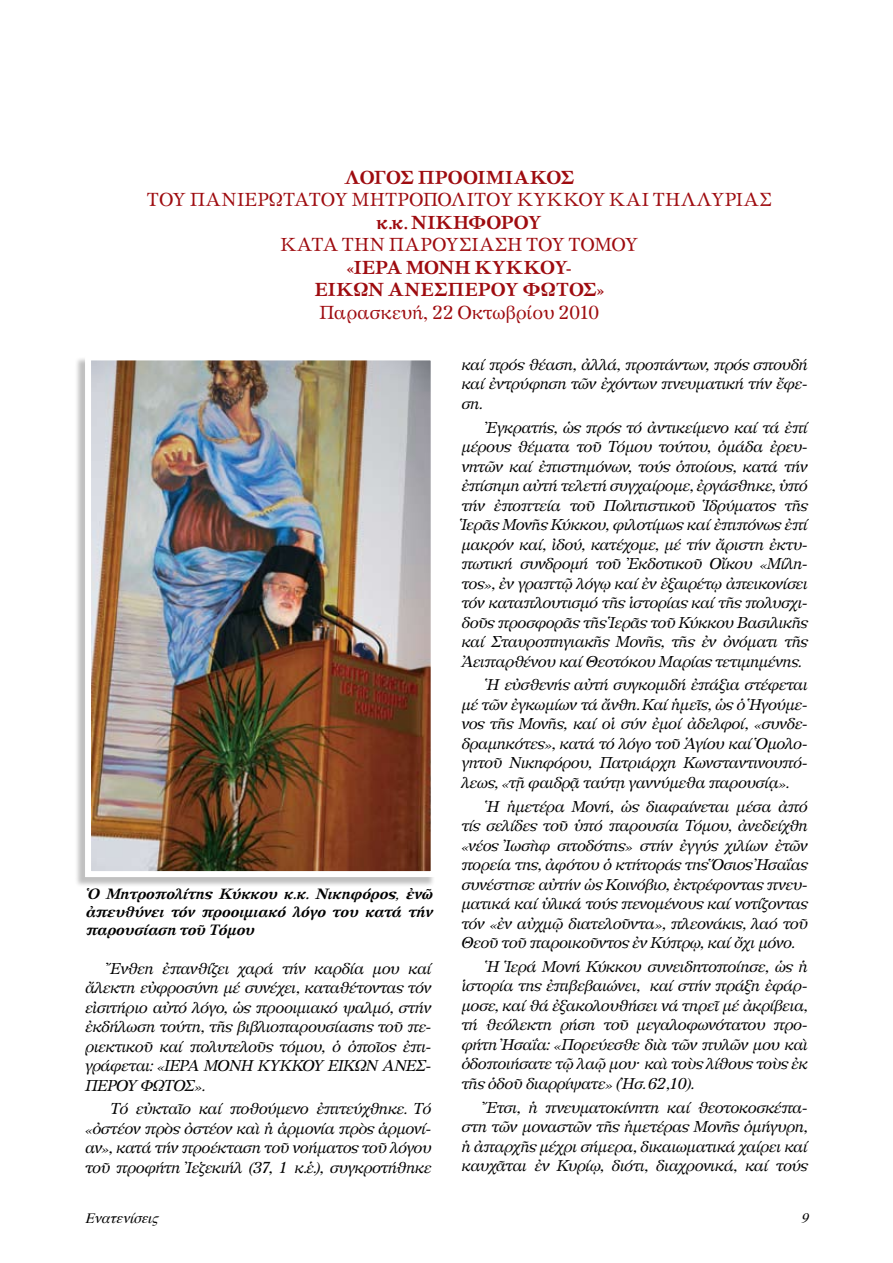
<style>
.page{position:relative;width:893px;height:1263px;background:#fff}
.page>*{position:absolute;margin:0;border:0;box-sizing:border-box;transform-origin:0 0}
.t1{font:18px "Apollonia";letter-spacing:-.015em;color:#9e0b0f}
.t2{font:700 18px/22.5px "Apollonia";letter-spacing:-.025em;color:#9e0b0f;text-align:center}
.t3{font:italic 15px/19.5px "Apollonia";letter-spacing:-.04em;color:#000;text-align:justify}
.t4{font:italic 700 14.25px/18px "Apollonia";letter-spacing:-.025em;color:#000;text-align:justify}
.t5{font:italic 14.25px "Times";color:#000}
</style>
<div class="page">
<div style="left:74px;top:356px;width:367px;height:538px;background:#000;opacity:.25"></div>
<img style="left:92px;top:361px;width:338px;height:509px">
<div style="left:85px;top:354px;width:352px;height:523px;border:6px solid #fff"></div>
<p class="t2" style="left:344px;top:166px;width:232px">ΛΟΓΟΣ ΠΡΟΟΙΜΙΑΚΟΣ</p>
<p class="t1" style="left:147px;top:188px;width:626px">ΤΟΥ ΠΑΝΙΕΡΩΤΑΤΟΥ ΜΗΤΡΟΠΟΛΙΤΟΥ ΚΥΚΚΟΥ ΚΑΙ ΤΗΛΛΥΡΙΑΣ</p>
<p class="t2" style="left:376px;top:211px;width:167px">κ.κ. ΝΙΚΗΦΟΡΟΥ</p>
<p class="t1" style="left:280px;top:233px;width:360px">ΚΑΤΑ ΤΗΝ ΠΑΡΟΥΣΙΑΣΗ ΤΟΥ ΤΟΜΟΥ</p>
<p class="t2" style="left:314px;top:256px;width:292px">«ΙΕΡΑ ΜΟΝΗ ΚΥΚΚΟΥ-<br>ΕΙΚΩΝ ΑΝΕΣΠΕΡΟΥ ΦΩΤΟΣ»</p>
<p class="t1" style="left:319px;top:300px;width:282px">Παρασκευή, 22 Οκτωβρίου 2010</p>
<p class="t4" style="left:85px;top:885px;width:349px">Ὁ Μητροπολίτης Κύκκου κ.κ. Νικηφόρος, ἐνῶ ἀπευθύνει τόν προοιμιακό λόγο του κατά τήν παρουσίαση τοῦ Τόμου</p>
<p class="t3" style="left:85px;top:959px;width:348px;text-indent:26px">Ἔνθεη ἐπανθίζει χαρά τήν καρδία μου καί ἄλεκτη εὐφροσύνη μέ συνέχει, καταθέτοντας τόν εἰσιτήριο αὐτό λόγο, ὡς προοιμιακό ψαλμό, στήν ἐκδήλωση τούτη, τῆς βιβλιοπαρουσίασης τοῦ πε&shy;ριεκτικοῦ καί πολυτελοῦς τόμου, ὁ ὁποῖος ἐπι&shy;γράφεται: «ΙΕΡΑ ΜΟΝΗ ΚΥΚΚΟΥ ΕΙΚΩΝ ΑΝΕΣ-ΠΕΡΟΥ ΦΩΤΟΣ».</p>
<p class="t3" style="left:85px;top:1100px;width:348px;text-indent:26px">Τό εὐκταῖο καί ποθούμενο ἐπιτεύχθηκε. Τό «ὀστέον πρὸς ὀστέον καὶ ἡ ἁρμονία πρὸς ἁρμονί&shy;αν», κατά τήν προέκταση τοῦ νοήματος τοῦ λόγου τοῦ προφήτη Ἰεζεκιήλ (37, 1 κ.ἑ.), συγκροτήθηκε</p>
<p class="t3" style="left:461px;top:355px;width:348px">καί πρός θέαση, ἀλλά, προπάντων, πρός σπουδή καί ἐντρύφηση τῶν ἐχόντων πνευματική τήν ἔφε&shy;ση.</p>
<p class="t3" style="left:461px;top:418px;width:348px;text-indent:26px">Ἐγκρατής, ὡς πρός τό ἀντικείμενο καί τά ἐπί μέρους θέματα τοῦ Τόμου τούτου, ὁμάδα ἐρευ&shy;νητῶν καί ἐπιστημόνων, τούς ὁποίους, κατά τήν ἐπίσημη αὐτή τελετή συγχαίρομε, ἐργάσθηκε, ὑπό τήν ἐποπτεία τοῦ Πολιτιστικοῦ Ἱδρύματος τῆς Ἱερᾶς Μονῆς Κύκκου, φιλοτίμως καί ἐπιπόνως ἐπί μακρόν καί, ἰδού, κατέχομε, μέ τήν ἄριστη ἐκτυ&shy;πωτική συνδρομή τοῦ Ἐκδοτικοῦ Οἴκου «Μίλη&shy;τος», ἐν γραπτῷ λόγῳ καί ἐν ἐξαιρέτῳ ἀπεικονίσει τόν καταπλουτισμό τῆς ἱστορίας καί τῆς πολυσχι&shy;δοῦς προσφορᾶς τῆς Ἱερᾶς τοῦ Κύκκου Βασιλικῆς καί Σταυροπηγιακῆς Μονῆς, τῆς ἐν ὀνόματι τῆς Ἀειπαρθένου καί Θεοτόκου Μαρίας τετιμημένης.</p>
<p class="t3" style="left:461px;top:676px;width:348px;text-indent:26px">Ἡ εὐσθενής αὐτή συγκομιδή ἐπάξια στέφεται μέ τῶν ἐγκωμίων τά ἄνθη. Καί ἡμεῖς, ὡς ὁ Ἡγούμε&shy;νος τῆς Μονῆς, καί οἱ σύν ἐμοί ἀδελφοί, «συνδε&shy;δραμηκότες», κατά τό λόγο τοῦ Ἁγίου καί Ὁμολο&shy;γητοῦ Νικηφόρου, Πατριάρχη Κωνσταντινουπό&shy;λεως, «τῇ φαιδρᾷ ταύτῃ γαννύμεθα παρουσίᾳ».</p>
<p class="t3" style="left:461px;top:797px;width:348px;text-indent:26px">Ἡ ἡμετέρα Μονή, ὡς διαφαίνεται μέσα ἀπό τίς σελίδες τοῦ ὑπό παρουσία Τόμου, ἀνεδείχθη «νέος Ἰωσὴφ σιτοδότης» στήν ἐγγύς χιλίων ἐτῶν πορεία της, ἀφότου ὁ κτήτοράς της Ὅσιος Ἠσαΐας συνέστησε αὐτήν ὡς Κοινόβιο, ἐκτρέφοντας πνευ&shy;ματικά καί ὑλικά τούς πενομένους καί νοτίζοντας τόν «ἐν αὐχμῷ διατελοῦντα», πλεονάκις, λαό τοῦ Θεοῦ τοῦ παροικοῦντος ἐν Κύπρῳ, καί ὄχι μόνο.</p>
<p class="t3" style="left:461px;top:957px;width:348px;text-indent:26px">Ἡ Ἱερά Μονή Κύκκου συνειδητοποίησε, ὡς ἡ ἱστορία της ἐπιβεβαιώνει, καί στήν πράξη ἐφάρ&shy;μοσε, καί θά ἐξακολουθήσει νά τηρεῖ μέ ἀκρίβεια, τή θεόλεκτη ρήση τοῦ μεγαλοφωνότατου προ&shy;φήτη Ἠσαΐα: «Πορεύεσθε διὰ τῶν πυλῶν μου καὶ ὁδοποιήσατε τῷ λαῷ μου· καὶ τοὺς λίθους τοὺς ἐκ τῆς ὁδοῦ διαρρίψατε» (Ἠσ. 62,10).</p>
<p class="t3" style="left:461px;top:1098px;width:348px;text-indent:26px">Ἔτσι, ἡ πνευματοκίνητη καί θεοτοκοσκέπα&shy;στη τῶν μοναστῶν τῆς ἡμετέρας Μονῆς ὁμήγυρη, ἡ ἀπαρχῆς μέχρι σήμερα, δικαιωματικά χαίρει καί καυχᾶται ἐν Κυρίῳ, διότι, διαχρονικά, καί τούς</p>
<p class="t5" style="left:85px;top:1204px;width:81px">Eνατενίσεις</p>
<p class="t5" style="left:801px;top:1204px;width:15px">9</p>
</div>
